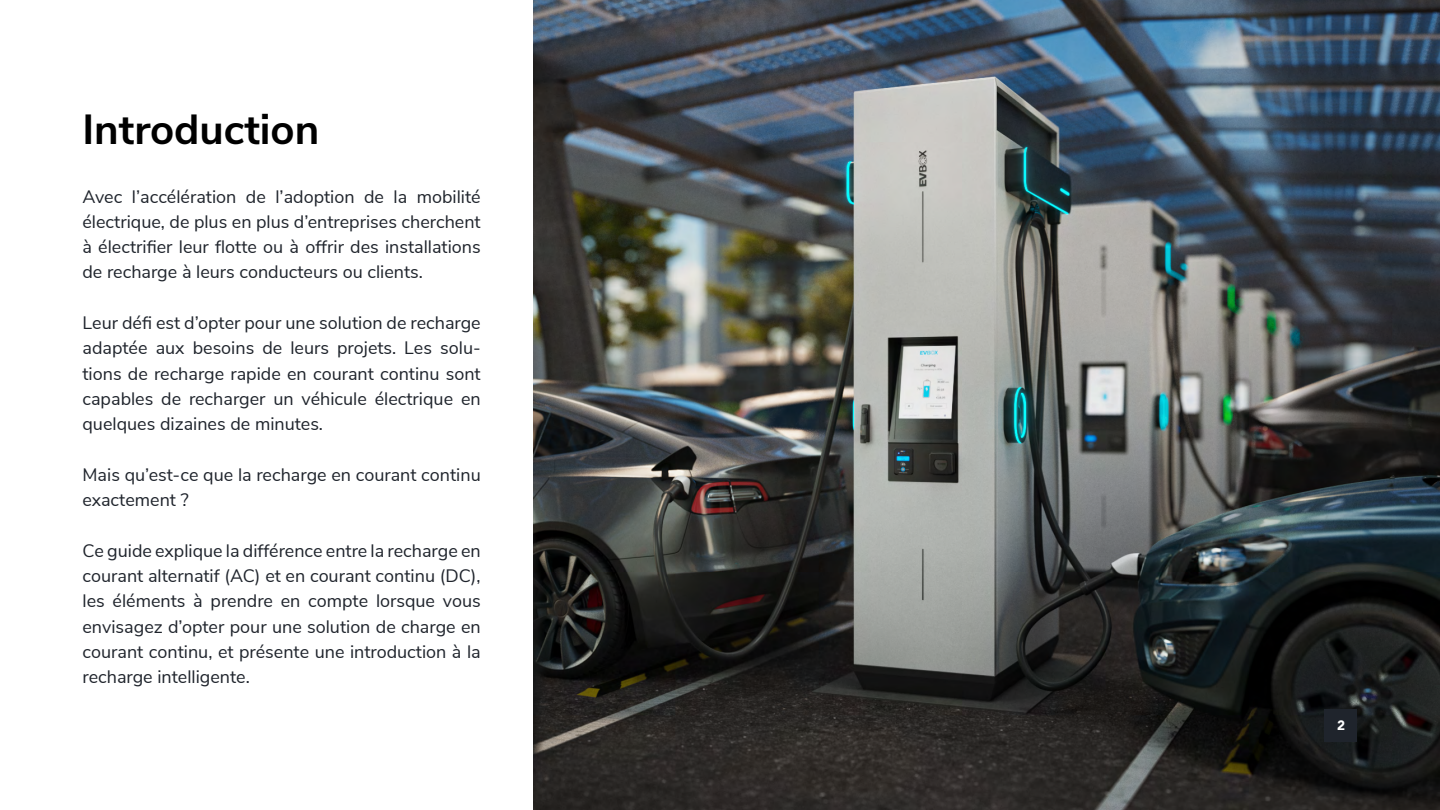
<style>
.page{position:relative;width:1440px;height:810px;background:#fff}
.page>*{position:absolute;margin:0;border:0;box-sizing:border-box;transform-origin:0 0}
.t1{font:700 42px "Nunito Sans";color:#000}
.t2{font:18px/25.3px "Nunito Sans";color:#1f242c;text-align:justify}
.t3{font:900 13.5px "Avenir";color:#fff}
</style>
<div class="page">
<img style="left:534px;top:0;width:906px;height:810px">
<div style="left:1324px;top:709px;width:34px;height:33px;background:#1f242c"></div>
<h1 class="t1" style="left:82px;top:98px;width:238px">Introduction</h1>
<p class="t2" style="left:82px;top:183px;width:400px">Avec l’accélération de l’adoption de la mobilité électrique, de plus en plus d’entreprises cherchent à électrifier leur flotte ou à offrir des installations de recharge à leurs conducteurs ou clients.</p>
<p class="t2" style="left:82px;top:309px;width:400px">Leur défi est d’opter pour une solution de recharge adaptée aux besoins de leurs projets. Les solu&shy;tions de recharge rapide en courant continu sont capables de recharger un véhicule électrique en quelques dizaines de minutes.</p>
<p class="t2" style="left:82px;top:461px;width:400px">Mais qu’est-ce que la recharge en courant continu exactement ?</p>
<p class="t2" style="left:82px;top:537px;width:400px">Ce guide explique la différence entre la recharge en courant alternatif (AC) et en courant continu (DC), les éléments à prendre en compte lorsque vous envisagez d’opter pour une solution de charge en courant continu, et présente une introduction à la recharge intelligente.</p>
<p class="t3" style="left:1337px;top:713px;width:9px">2</p>
</div>
